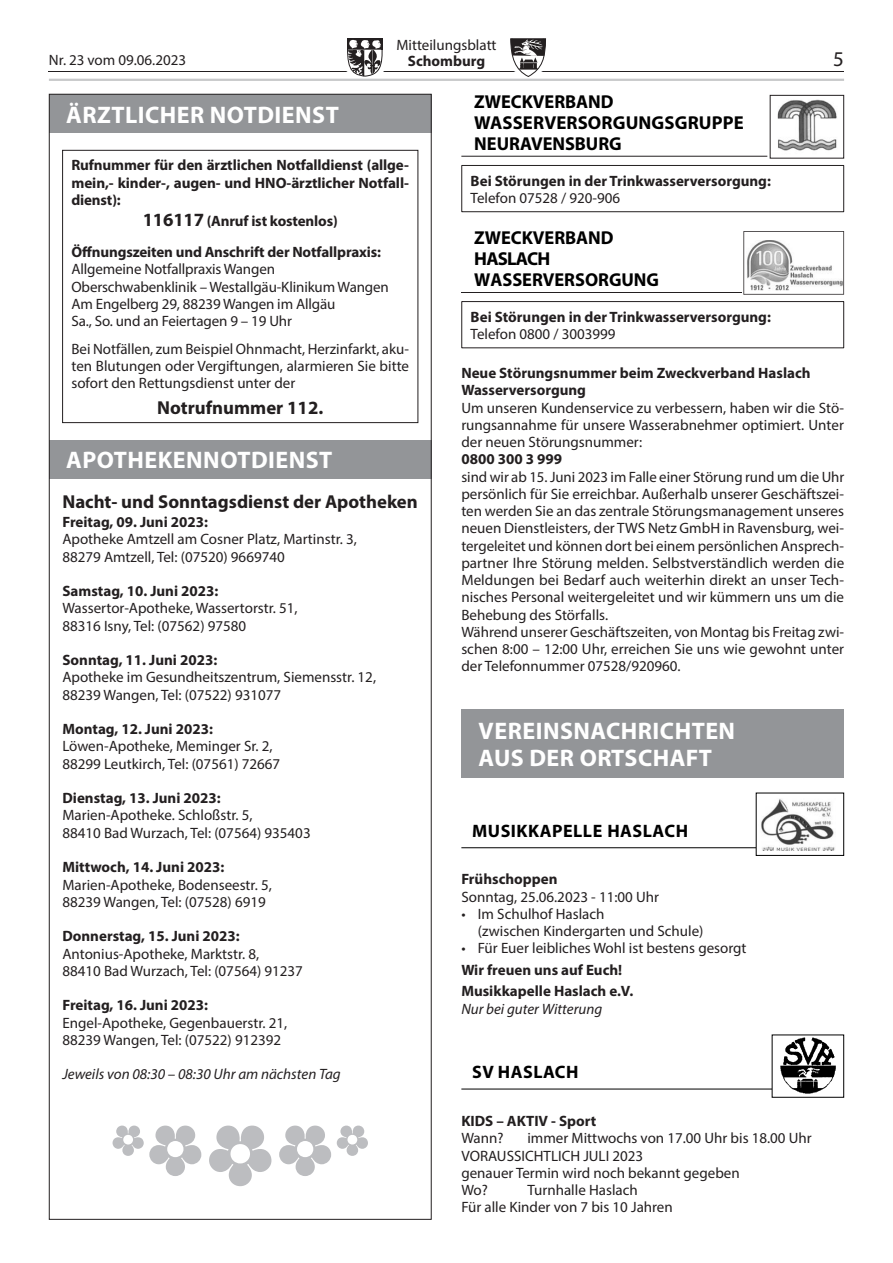
<style>
.page{position:relative;width:893px;height:1263px;background:#fff}
.page>*{position:absolute;margin:0;border:0;box-sizing:border-box;transform-origin:0 0}
.t1{font:700 24px/27px "Myriad Pro";letter-spacing:.02em;color:#fff}
.t2{font:21px "Myriad Pro";color:#231f20}
.t3{font:700 18.75px/21px "Myriad Pro";color:#000}
.t4{font:700 18.75px "Myriad Pro";color:#231f20}
.t5{font:700 18px "Myriad Pro";letter-spacing:.025em;color:#000}
.t6{font:15px/17.2px "Myriad Pro";color:#231f20}
.t7{font:700 15px/17.2px "Myriad Pro";color:#231f20}
.t8{font:italic 15px "Myriad Pro";color:#231f20}
.s1{font-size:18.75px}
</style>
<div class="page">
<hr style="left:49px;top:71px;width:795px;height:1px;background:#231f20">
<svg style="left:347px;top:38px;width:36px;height:39px"></svg>
<svg style="left:510px;top:38px;width:36px;height:39px"></svg>
<hr style="left:49px;top:79px;width:795px;height:2px;background:#c7c8ca">
<div style="left:49px;top:94px;width:383px;height:39px;background:#939598"></div>
<div style="left:62px;top:150px;width:356px;height:273px;border:1px solid #231f20"></div>
<div style="left:49px;top:440px;width:383px;height:38px;background:#939598"></div>
<svg style="left:113px;top:1125px;width:255px;height:61px"></svg>
<hr style="left:461px;top:156px;width:306px;height:1px;background:#231f20">
<div style="left:770px;top:95px;width:74px;height:64px;border:1px solid #231f20"></div>
<img style="left:778px;top:99px;width:59px;height:52px">
<div style="left:461px;top:165px;width:383px;height:47px;border:1px solid #231f20"></div>
<hr style="left:461px;top:292px;width:281px;height:1px;background:#231f20">
<svg style="left:743px;top:231px;width:101px;height:64px"></svg>
<img style="left:747px;top:240px;width:95px;height:50px">
<div style="left:461px;top:301px;width:383px;height:47px;border:1px solid #231f20"></div>
<div style="left:461px;top:710px;width:383px;height:68px;background:#939598"></div>
<hr style="left:461px;top:847px;width:380px;height:1px;background:#000">
<div style="left:756px;top:793px;width:88px;height:63px;border:1px solid #000"></div>
<img style="left:758px;top:799px;width:83px;height:51px">
<hr style="left:461px;top:1089px;width:383px;height:1px;background:#000">
<div style="left:772px;top:1035px;width:72px;height:62px;background:#fff"></div>
<div style="left:772px;top:1034px;width:72px;height:64px;border:1px solid #000"></div>
<img style="left:780px;top:1038px;width:56px;height:55px">
<p class="t6" style="left:396px;top:36px;width:102px">Mitteilungsblatt</p>
<p class="t6" style="left:49px;top:51px;width:139px">Nr. 23 vom 09.06.2023</p>
<p class="t7" style="left:408px;top:52px;width:79px">Schomburg</p>
<h2 class="t2" style="left:833px;top:46px;width:12px">5</h2>
<h1 class="t1" style="left:66px;top:100px;width:274px">ÄRZTLICHER NOTDIENST</h1>
<p class="t7" style="left:71px;top:156px;width:339px;text-align:justify">Rufnummer für den ärztlichen Notfalldienst (allge&shy;mein,- kinder-, augen- und HNO-ärztlicher Notfall&shy;dienst):</p>
<p class="t7" style="left:71px;top:206px;width:311px;line-height:30.8px;text-indent:71px"><span class="s1">116117</span> (Anruf ist kostenlos)<br>Öffnungszeiten und Anschrift der Notfallpraxis:</p>
<p class="t6" style="left:71px;top:261px;width:319px">Allgemeine Notfallpraxis Wangen Oberschwabenklinik – Westallgäu-Klinikum Wangen Am Engelberg 29, 88239 Wangen im Allgäu<br>Sa., So. und an Feiertagen 9 – 19 Uhr</p>
<p class="t6" style="left:71px;top:340px;width:339px;text-align:justify">Bei Notfällen, zum Beispiel Ohnmacht, Herzinfarkt, aku&shy;ten Blutungen oder Vergiftungen, alarmieren Sie bitte sofort den Rettungsdienst unter der</p>
<p class="t4" style="left:157px;top:395px;width:168px">Notrufnummer 112.</p>
<h1 class="t1" style="left:66px;top:446px;width:268px">APOTHEKENNOTDIENST</h1>
<p class="t4" style="left:62px;top:489px;width:357px">Nacht- und Sonntagsdienst der Apotheken</p>
<p class="t7" style="left:62px;top:513px;width:147px">Freitag, 09. Juni 2023:</p>
<p class="t6" style="left:62px;top:530px;width:296px">Apotheke Amtzell am Cosner Platz, Martinstr. 3,<br>88279 Amtzell, Tel: (07520) 9669740</p>
<p class="t7" style="left:62px;top:582px;width:158px">Samstag, 10. Juni 2023:</p>
<p class="t6" style="left:62px;top:599px;width:237px">Wassertor-Apotheke, Wassertorstr. 51,<br>88316 Isny, Tel: (07562) 97580</p>
<p class="t7" style="left:62px;top:651px;width:156px">Sonntag, 11. Juni 2023:</p>
<p class="t6" style="left:62px;top:668px;width:315px">Apotheke im Gesundheitszentrum, Siemensstr. 12,<br>88239 Wangen, Tel: (07522) 931077</p>
<p class="t7" style="left:62px;top:720px;width:152px">Montag, 12. Juni 2023:</p>
<p class="t6" style="left:62px;top:737px;width:219px">Löwen-Apotheke, Meminger Sr. 2,<br>88299 Leutkirch, Tel: (07561) 72667</p>
<p class="t7" style="left:62px;top:789px;width:160px">Dienstag, 13. Juni 2023:</p>
<p class="t6" style="left:62px;top:806px;width:250px">Marien-Apotheke. Schloßstr. 5,<br>88410 Bad Wurzach, Tel: (07564) 935403</p>
<p class="t7" style="left:62px;top:858px;width:163px">Mittwoch, 14. Juni 2023:</p>
<p class="t6" style="left:62px;top:875px;width:211px">Marien-Apotheke, Bodenseestr. 5,<br>88239 Wangen, Tel: (07528) 6919</p>
<p class="t7" style="left:62px;top:927px;width:179px">Donnerstag, 15. Juni 2023:</p>
<p class="t6" style="left:62px;top:944px;width:242px">Antonius-Apotheke, Marktstr. 8,<br>88410 Bad Wurzach, Tel: (07564) 91237</p>
<p class="t7" style="left:62px;top:996px;width:147px">Freitag, 16. Juni 2023:</p>
<p class="t6" style="left:62px;top:1013px;width:226px">Engel-Apotheke, Gegenbauerstr. 21,<br>88239 Wangen, Tel: (07522) 912392</p>
<p class="t8" style="left:62px;top:1065px;width:280px">Jeweils von 08:30 – 08:30 Uhr am nächsten Tag</p>
<p class="t3" style="left:474px;top:91px;width:271px">ZWECKVERBAND<br>WASSERVERSORGUNGSGRUPPE<br>NEURAVENSBURG</p>
<p class="t7" style="left:471px;top:171px;width:302px">Bei Störungen in der Trinkwasserversorgung:</p>
<p class="t6" style="left:471px;top:189px;width:151px">Telefon 07528 / 920-906</p>
<p class="t3" style="left:474px;top:227px;width:186px">ZWECKVERBAND<br>HASLACH<br>WASSERVERSORGUNG</p>
<p class="t7" style="left:471px;top:307px;width:302px">Bei Störungen in der Trinkwasserversorgung:</p>
<p class="t6" style="left:471px;top:325px;width:147px">Telefon 0800 / 3003999</p>
<p class="t7" style="left:461px;top:364px;width:351px">Neue Störungsnummer beim Zweckverband Haslach<br>Wasserversorgung</p>
<p class="t6" style="left:461px;top:399px;width:384px;text-align:justify">Um unseren Kundenservice zu verbessern, haben wir die Stö&shy;rungsannahme für unsere Wasserabnehmer optimiert. Unter der neuen Störungsnummer:</p>
<p class="t7" style="left:461px;top:450px;width:102px">0800 300 3 999</p>
<p class="t6" style="left:461px;top:468px;width:384px">sind wir ab 15. Juni 2023 im Falle einer Störung rund um die Uhr persönlich für Sie erreichbar. Außerhalb unserer Geschäftszei&shy;ten werden Sie an das zentrale Störungsmanagement unseres neuen Dienstleisters, der TWS Netz GmbH in Ravensburg, wei&shy;tergeleitet und können dort bei einem persönlichen Ansprech&shy;partner Ihre Störung melden. Selbstverständlich werden die Meldungen bei Bedarf auch weiterhin direkt an unser Tech&shy;nisches Personal weitergeleitet und wir kümmern uns um die Behebung des Störfalls.<br>Während unserer Geschäftszeiten, von Montag bis Freitag zwi&shy;schen 8:00 – 12:00 Uhr, erreichen Sie uns wie gewohnt unter der Telefonnummer 07528/920960.</p>
<h1 class="t1" style="left:479px;top:717px;width:258px">VEREINSNACHRICHTEN<br>AUS DER ORTSCHAFT</h1>
<p class="t5" style="left:472px;top:819px;width:217px">MUSIKKAPELLE HASLACH</p>
<p class="t7" style="left:461px;top:870px;width:98px">Frühschoppen</p>
<p class="t6" style="left:461px;top:888px;width:199px">Sonntag, 25.06.2023 - 11:00 Uhr</p>
<p class="t6" style="left:478px;top:905px;width:227px;text-indent:-16px">• Im Schulhof Haslach<br>(zwischen Kindergarten und Schule)</p>
<p class="t6" style="left:461px;top:939px;width:287px">• Für Euer leibliches Wohl ist bestens gesorgt</p>
<p class="t7" style="left:461px;top:958px;width:173px;line-height:21.5px">Wir freuen uns auf Euch!<br>Musikkapelle Haslach e.V.</p>
<p class="t8" style="left:461px;top:999px;width:142px">Nur bei guter Witterung</p>
<p class="t5" style="left:472px;top:1060px;width:108px">SV HASLACH</p>
<p class="t7" style="left:461px;top:1112px;width:136px">KIDS – AKTIV - Sport</p>
<p class="t6" style="left:461px;top:1129px;width:44px">Wann?</p>
<p class="t6" style="left:461px;top:1129px;width:352px;text-indent:66px">immer Mittwochs von 17.00 Uhr bis 18.00 Uhr<br>VORAUSSICHTLICH JULI 2023<br>genauer Termin wird noch bekannt gegeben<br>Wo?</p>
<p class="t6" style="left:461px;top:1181px;width:213px;text-indent:66px">Turnhalle Haslach<br>Für alle Kinder von 7 bis 10 Jahren</p>
</div>
